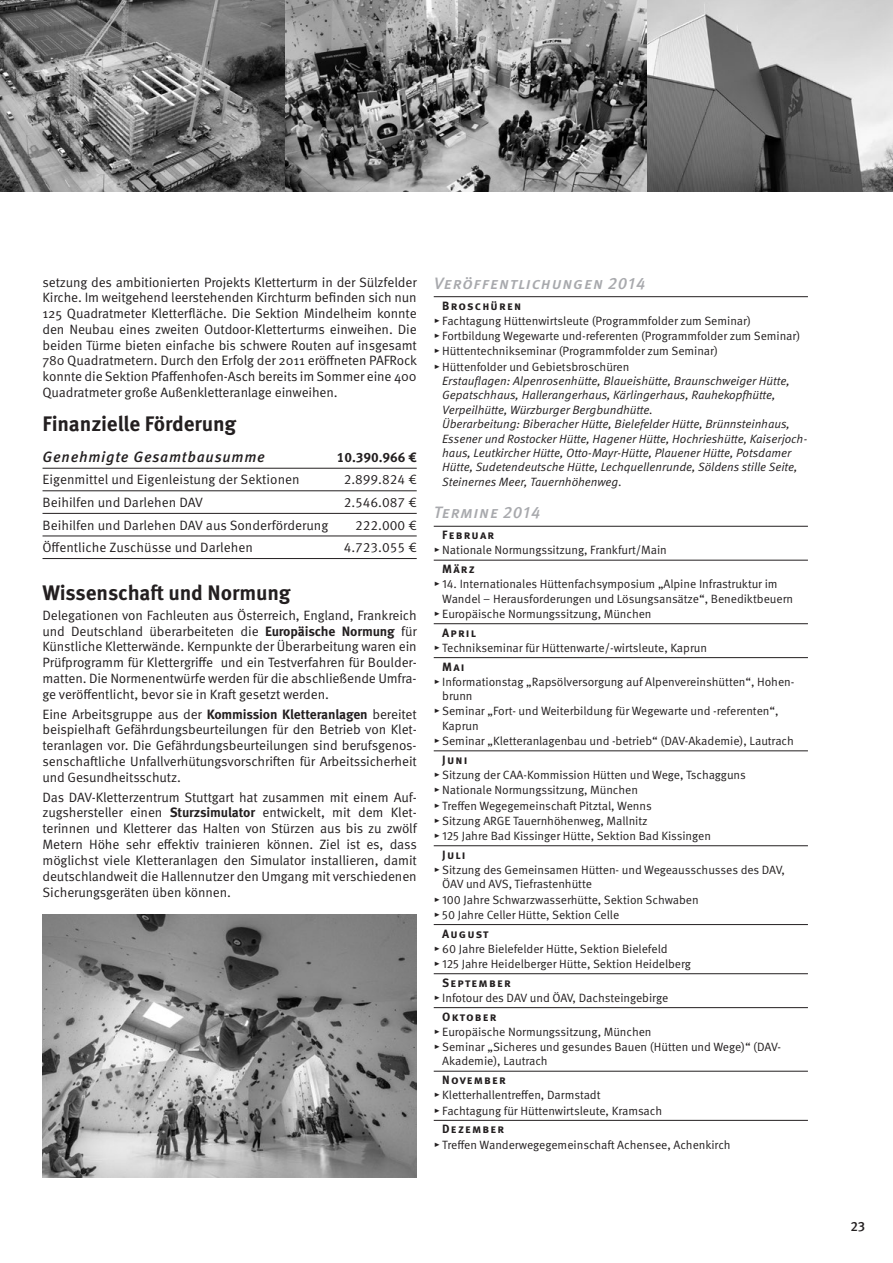
<style>
.page{position:relative;width:893px;height:1263px;background:#fff}
.page>*{position:absolute;margin:0;border:0;box-sizing:border-box;transform-origin:0 0}
.t1{font:700 21px "Meta OT";letter-spacing:-.005em;color:#231f20}
.t2{font:italic 500 16.5px "Meta OT";letter-spacing:.05em;color:#a8a9ad}
.t3{font:italic 500 15px "Meta OT";letter-spacing:.05em;color:#231f20}
.t4{font:13.5px/15.8px "Meta OT Norm";letter-spacing:-.01em;color:#231f20;text-align:justify}
.t5{font:700 13.5px "Meta OT";color:#231f20}
.t6{font:500 13.5px "Meta OT";color:#231f20}
.t7{font:12px/15.3px "Meta OT Norm";letter-spacing:-.005em;color:#231f20}
.t8{font:12px/14.4px "Meta OT Norm Ita";letter-spacing:-.005em;color:#231f20}
.t9{font:700 12px "Meta OT";letter-spacing:.1em;color:#231f20}
.s1{font-family:"Meta OT";font-weight:700}
.s2{font-family:"Meta OT Norm"}
</style>
<div class="page">
<hr style="left:43px;top:468px;width:374px;height:1px;background:#231f20">
<hr style="left:43px;top:490px;width:374px;height:1px;background:#231f20">
<hr style="left:43px;top:513px;width:374px;height:1px;background:#231f20">
<hr style="left:43px;top:536px;width:374px;height:1px;background:#231f20">
<hr style="left:43px;top:558px;width:374px;height:1px;background:#231f20">
<hr style="left:434px;top:296px;width:374px;height:1px;background:#231f20">
<hr style="left:434px;top:526px;width:374px;height:1px;background:#231f20">
<hr style="left:434px;top:560px;width:374px;height:1px;background:#231f20">
<hr style="left:434px;top:623px;width:374px;height:1px;background:#231f20">
<hr style="left:434px;top:657px;width:374px;height:1px;background:#231f20">
<hr style="left:434px;top:750px;width:374px;height:1px;background:#231f20">
<hr style="left:434px;top:845px;width:374px;height:1px;background:#231f20">
<hr style="left:434px;top:924px;width:374px;height:1px;background:#231f20">
<hr style="left:434px;top:973px;width:374px;height:1px;background:#231f20">
<hr style="left:434px;top:1007px;width:374px;height:1px;background:#231f20">
<hr style="left:434px;top:1071px;width:374px;height:1px;background:#231f20">
<hr style="left:434px;top:1120px;width:374px;height:1px;background:#231f20">
<img style="left:0;top:0;width:893px;height:191px">
<img style="left:43px;top:914px;width:374px;height:264px">
<p class="t4" style="left:43px;top:274px;width:376px">setzung des ambitionierten Projekts Kletterturm in der Sülzfelder Kirche. Im weitgehend leerstehenden Kirchturm befinden sich nun 125 Quadratmeter Kletterfläche. Die Sektion Mindelheim konnte den Neubau eines zweiten Outdoor-Kletterturms einweihen. Die beiden Türme bieten einfache bis schwere Routen auf insgesamt 780 Quadratmetern. Durch den Erfolg der 2011 eröffneten PAFRock konnte die Sektion Pfaffenhofen-Asch bereits im Sommer eine 400<br>Quadratmeter große Außenkletteranlage einweihen.</p>
<h1 class="t1" style="left:43px;top:411px;width:195px">Finanzielle Förderung</h1>
<p class="t3" style="left:43px;top:448px;width:224px">Genehmigte Gesamtbausumme</p>
<p class="t5" style="left:337px;top:449px;width:81px">10.390.966 €</p>
<p class="t4" style="left:43px;top:472px;width:259px">Eigenmittel und Eigenleistung der Sektionen</p>
<p class="t4" style="left:344px;top:472px;width:75px">2.899.824 €</p>
<p class="t4" style="left:43px;top:495px;width:162px">Beihilfen und Darlehen DAV</p>
<p class="t4" style="left:344px;top:495px;width:75px">2.546.087 €</p>
<p class="t4" style="left:43px;top:517px;width:287px">Beihilfen und Darlehen DAV aus Sonderförderung</p>
<p class="t4" style="left:355px;top:517px;width:63px">222.000 €</p>
<p class="t4" style="left:43px;top:540px;width:212px">Öffentliche Zuschüsse und Darlehen</p>
<p class="t4" style="left:344px;top:540px;width:75px">4.723.055 €</p>
<h1 class="t1" style="left:43px;top:580px;width:250px">Wissenschaft und Normung</h1>
<p class="t4" style="left:43px;top:608px;width:376px">Delegationen von Fachleuten aus Österreich, England, Frankreich und Deutschland überarbeiteten die <span class="s1">Europäische Normung</span> für Künstliche Kletterwände. Kernpunkte der Überarbeitung waren ein Prüfprogramm für Klettergriffe und ein Testverfahren für Boulder&shy;matten. Die Normenentwürfe werden für die abschließende Umfra&shy;ge veröffentlicht, bevor sie in Kraft gesetzt werden.</p>
<p class="t4" style="left:43px;top:706px;width:376px">Eine Arbeitsgruppe aus der <span class="s1">Kommission Kletteranlagen</span> bereitet beispielhaft Gefährdungsbeurteilungen für den Betrieb von Klet&shy;teranlagen vor. Die Gefährdungsbeurteilungen sind berufsgenos&shy;senschaftliche Unfallverhütungsvorschriften für Arbeitssicherheit und Gesundheitsschutz.</p>
<p class="t4" style="left:43px;top:789px;width:376px">Das DAV-Kletterzentrum Stuttgart hat zusammen mit einem Auf&shy;zugshersteller einen <span class="s1">Sturzsimulator</span> entwickelt, mit dem Klet&shy;terinnen und Kletterer das Halten von Stürzen aus bis zu zwölf Metern Höhe sehr effektiv trainieren können. Ziel ist es, dass möglichst viele Kletteranlagen den Simulator installieren, damit deutschlandweit die Hallennutzer den Umgang mit verschiedenen Sicherungsgeräten üben können.</p>
<p class="t2" style="left:434px;top:273px;width:213px">Veröffentlichungen 2014</p>
<p class="t9" style="left:442px;top:298px;width:80px">Broschüren</p>
<p class="t7" style="left:434px;top:313px;width:368px">▸ Fachtagung Hüttenwirtsleute (Programmfolder zum Seminar)<br>▸ Fortbildung Wegewarte und-referenten (Programmfolder zum Seminar) ▸ Hüttentechnikseminar (Programmfolder zum Seminar)<br>▸ Hüttenfolder und Gebietsbroschüren</p>
<p class="t8" style="left:442px;top:374px;width:367px">Erstauflagen: Alpenrosenhütte, Blaueishütte, Braunschweiger Hütte, Gepatschhaus, Hallerangerhaus, Kärlingerhaus, Rauhekopfhütte, Verpeilhütte, Würzburger Bergbundhütte.<br>Überarbeitung: Biberacher Hütte, Bielefelder Hütte, Brünnsteinhaus, Essener und Rostocker Hütte, Hagener Hütte, Hochrieshütte, Kaiserjoch&shy;haus, Leutkircher Hütte, Otto-Mayr-Hütte, Plauener Hütte, Potsdamer Hütte, Sudetendeutsche Hütte, Lechquellenrunde, Söldens stille Seite, Steinernes Meer, Tauernhöhenweg<span class="s2">.</span></p>
<p class="t2" style="left:434px;top:503px;width:108px">Termine 2014</p>
<p class="t9" style="left:442px;top:528px;width:53px">Februar</p>
<p class="t7" style="left:434px;top:543px;width:235px">▸ Nationale Normungssitzung, Frankfurt/Main</p>
<p class="t9" style="left:442px;top:562px;width:34px">März</p>
<p class="t7" style="left:434px;top:577px;width:345px">▸ 14. Internationales Hüttenfachsymposium „Alpine Infrastruktur im</p>
<p class="t7" style="left:442px;top:591px;width:352px">Wandel – Herausforderungen und Lösungsansätze“, Benediktbeuern</p>
<p class="t7" style="left:434px;top:606px;width:219px">▸ Europäische Normungssitzung, München</p>
<p class="t9" style="left:442px;top:625px;width:35px">April</p>
<p class="t7" style="left:434px;top:640px;width:275px">▸ Technikseminar für Hüttenwarte/-wirtsleute, Kaprun</p>
<p class="t9" style="left:442px;top:659px;width:24px">Mai</p>
<p class="t7" style="left:434px;top:674px;width:362px">▸ Informationstag „Rapsölversorgung auf Alpenvereinshütten“, Hohen-</p>
<p class="t7" style="left:442px;top:689px;width:32px">brunn</p>
<p class="t7" style="left:434px;top:704px;width:346px">▸ Seminar „Fort- und Weiterbildung für Wegewarte und -referenten“,</p>
<p class="t7" style="left:442px;top:718px;width:38px">Kaprun</p>
<p class="t7" style="left:434px;top:734px;width:362px">▸ Seminar „Kletteranlagenbau und -betrieb“ (DAV-Akademie), Lautrach</p>
<p class="t9" style="left:442px;top:752px;width:27px">Juni</p>
<p class="t7" style="left:434px;top:767px;width:314px">▸ Sitzung der CAA-Kommission Hütten und Wege, Tschagguns ▸ Nationale Normungssitzung, München<br>▸ Treffen Wegegemeinschaft Pitztal, Wenns<br>▸ Sitzung ARGE Tauernhöhenweg, Mallnitz<br>▸ 125 Jahre Bad Kissinger Hütte, Sektion Bad Kissingen</p>
<p class="t9" style="left:442px;top:847px;width:25px">Juli</p>
<p class="t7" style="left:434px;top:862px;width:353px">▸ Sitzung des Gemeinsamen Hütten- und Wegeausschusses des DAV,</p>
<p class="t7" style="left:442px;top:877px;width:151px">ÖAV und AVS, Tiefrastenhütte</p>
<p class="t7" style="left:434px;top:892px;width:267px">▸ 100 Jahre Schwarzwasserhütte, Sektion Schwaben</p>
<p class="t7" style="left:434px;top:907px;width:187px">▸ 50 Jahre Celler Hütte, Sektion Celle</p>
<p class="t9" style="left:442px;top:926px;width:48px">August</p>
<p class="t7" style="left:434px;top:941px;width:259px">▸ 60 Jahre Bielefelder Hütte, Sektion Bielefeld<br>▸ 125 Jahre Heidelberger Hütte, Sektion Heidelberg</p>
<p class="t9" style="left:442px;top:975px;width:70px">September</p>
<p class="t7" style="left:434px;top:990px;width:236px">▸ Infotour des DAV und ÖAV, Dachsteingebirge</p>
<p class="t9" style="left:442px;top:1009px;width:56px">Oktober</p>
<p class="t7" style="left:434px;top:1024px;width:219px">▸ Europäische Normungssitzung, München</p>
<p class="t7" style="left:434px;top:1039px;width:349px">▸ Seminar „Sicheres und gesundes Bauen (Hütten und Wege)“ (DAV-</p>
<p class="t7" style="left:442px;top:1054px;width:107px">Akademie), Lautrach</p>
<p class="t9" style="left:442px;top:1073px;width:65px">November</p>
<p class="t7" style="left:434px;top:1088px;width:230px">▸ Kletterhallentreffen, Darmstadt<br>▸ Fachtagung für Hüttenwirtsleute, Kramsach</p>
<p class="t9" style="left:442px;top:1122px;width:63px">Dezember</p>
<p class="t7" style="left:434px;top:1137px;width:298px">▸ Treffen Wanderwegegemeinschaft Achensee, Achenkirch</p>
<p class="t6" style="left:850px;top:1218px;width:16px">23</p>
</div>
